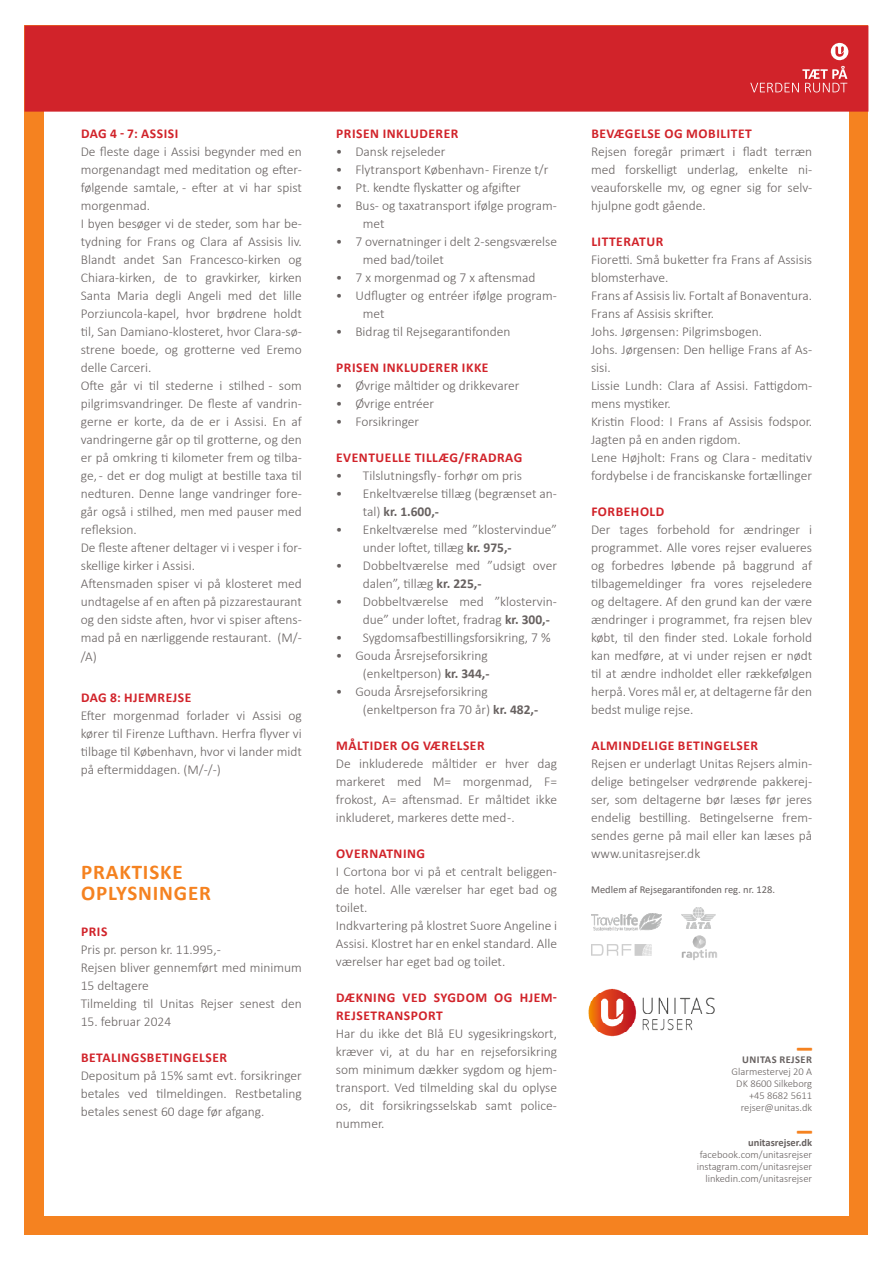
<style>
.page{position:relative;width:893px;height:1263px;background:#fff}
.page>*{position:absolute;margin:0;border:0;box-sizing:border-box;transform-origin:0 0}
.t1{font:700 30px "Calibri";color:#f58220}
.Brødtekst{font:700 21px "Calibri";letter-spacing:.04em;color:#f58220}
.Brødtekst-2{font:300 13.5px/18px "Calibri";color:#676160}
.Brødtekst-3{font:700 13.5px/18px "Calibri";letter-spacing:.04em;color:#d1232a}
.t2{font:300 10.5px "Calibri";color:#676160}
.t3{font:10.5px "Calibri";color:#676160}
.t4{font:700 10.5px "Calibri";color:#676160}
.t5{font:700 10.5px "Calibri";letter-spacing:.04em;color:#676160}
.s1{font-weight:700}
</style>
<div class="page">
<div style="left:25px;top:26px;width:843px;height:1208px;background:#f58220"></div>
<div style="left:44px;top:33px;width:804px;height:1183px;background:#fff"></div>
<div style="left:25px;top:26px;width:843px;height:86px;background:#d1232a"></div>
<svg style="left:750px;top:42px;width:99px;height:50px"></svg>
<img style="left:588px;top:989px;width:127px;height:48px">
<img style="left:591px;top:945px;width:61px;height:10px">
<img style="left:682px;top:907px;width:33px;height:22px">
<img style="left:682px;top:935px;width:35px;height:25px">
<img style="left:591px;top:913px;width:70px;height:17px">
<p class="Brødtekst-3" style="left:81px;top:124px;width:99px">DAG 4 - 7: ASSISI</p>
<p class="Brødtekst-2" style="left:81px;top:142px;width:223px;text-align:justify">De fleste dage i Assisi begynder med en morgenandagt med meditation og efter&shy;følgende samtale, - efter at vi har spist morgenmad.</p>
<p class="Brødtekst-2" style="left:81px;top:214px;width:223px;text-align:justify">I byen besøger vi de steder, som har be&shy;tydning for Frans og Clara af Assisis liv.<br>Blandt andet San Francesco-kirken og Chiara-kirken, de to gravkirker, kirken Santa Maria degli Angeli med det lille Porziuncola-kapel, hvor brødrene holdt til, San Damiano-klosteret, hvor Clara-sø&shy;strene boede, og grotterne ved Eremo delle Carceri.</p>
<p class="Brødtekst-2" style="left:81px;top:376px;width:223px;text-align:justify">Ofte går vi til stederne i stilhed - som pilgrimsvandringer. De fleste af vandrin&shy;gerne er korte, da de er i Assisi. En af vandringerne går op til grotterne, og den er på omkring ti kilometer frem og tilba&shy;ge, - det er dog muligt at bestille taxa til nedturen. Denne lange vandringer fore&shy;går også i stilhed, men med pauser med refleksion.</p>
<p class="Brødtekst-2" style="left:81px;top:538px;width:223px">De fleste aftener deltager vi i vesper i for&shy;skellige kirker i Assisi.</p>
<p class="Brødtekst-2" style="left:81px;top:574px;width:223px;text-align:justify">Aftensmaden spiser vi på klosteret med undtagelse af en aften på pizzarestaurant og den sidste aften, hvor vi spiser aftens&shy;mad på en nærliggende restaurant. (M/-</p>
<p class="Brødtekst-2" style="left:81px;top:648px;width:18px">/A)</p>
<p class="Brødtekst-3" style="left:81px;top:688px;width:112px">DAG 8: HJEMREJSE</p>
<p class="Brødtekst-2" style="left:81px;top:706px;width:223px;text-align:justify">Efter morgenmad forlader vi Assisi og kører til Firenze Lufthavn. Herfra flyver vi tilbage til København, hvor vi lander midt på eftermiddagen. (M/-/-)</p>
<p class="Brødtekst" style="left:81px;top:857px;width:103px">PRAKTISKE</p>
<p class="Brødtekst" style="left:81px;top:878px;width:131px">OPLYSNINGER</p>
<p class="Brødtekst-3" style="left:81px;top:922px;width:28px">PRIS</p>
<p class="Brødtekst-2" style="left:81px;top:941px;width:142px">Pris pr. person kr. 11.995,-</p>
<p class="Brødtekst-2" style="left:81px;top:959px;width:223px">Rejsen bliver gennemført med minimum<br>15 deltagere</p>
<p class="Brødtekst-2" style="left:81px;top:995px;width:223px">Tilmelding til Unitas Rejser senest den</p>
<p class="Brødtekst-2" style="left:81px;top:1013px;width:92px">15. februar 2024</p>
<p class="Brødtekst-3" style="left:81px;top:1048px;width:147px">BETALINGSBETINGELSER</p>
<p class="Brødtekst-2" style="left:81px;top:1067px;width:223px;text-align:justify">Depositum på 15% samt evt. forsikringer betales ved tilmeldingen. Restbetaling betales senest 60 dage før afgang.</p>
<p class="Brødtekst-3" style="left:336px;top:124px;width:124px">PRISEN INKLUDERER</p>
<p class="Brødtekst-2" style="left:336px;top:142px;width:111px">• Dansk rejseleder</p>
<p class="Brødtekst-2" style="left:336px;top:160px;width:214px">• Flytransport København - Firenze t/r</p>
<p class="Brødtekst-2" style="left:336px;top:178px;width:186px">• Pt. kendte flyskatter og afgifter</p>
<p class="Brødtekst-2" style="left:363px;top:196px;width:196px;text-indent:-27px">• Bus- og taxatransport ifølge program&shy;met</p>
<p class="Brødtekst-2" style="left:363px;top:232px;width:196px;text-indent:-27px">• 7 overnatninger i delt 2-sengsværelse med bad/toilet</p>
<p class="Brødtekst-2" style="left:336px;top:268px;width:201px">• 7 x morgenmad og 7 x aftensmad</p>
<p class="Brødtekst-2" style="left:363px;top:286px;width:196px;text-indent:-27px">• Udflugter og entréer ifølge program&shy;met</p>
<p class="Brødtekst-2" style="left:336px;top:322px;width:176px">• Bidrag til Rejsegarantifonden</p>
<p class="Brødtekst-3" style="left:336px;top:358px;width:154px">PRISEN INKLUDERER IKKE</p>
<p class="Brødtekst-2" style="left:336px;top:376px;width:185px">• Øvrige måltider og drikkevarer</p>
<p class="Brødtekst-2" style="left:336px;top:394px;width:100px">• Øvrige entréer</p>
<p class="Brødtekst-2" style="left:336px;top:412px;width:85px">• Forsikringer</p>
<p class="Brødtekst-3" style="left:336px;top:448px;width:188px">EVENTUELLE TILLÆG/FRADRAG</p>
<p class="Brødtekst-2" style="left:336px;top:466px;width:188px">• Tilslutningsfly - forhør om pris</p>
<p class="Brødtekst-2" style="left:363px;top:484px;width:196px;text-indent:-27px">• Enkeltværelse tillæg (begrænset an&shy;tal) <span class="s1">kr. 1.600,-</span></p>
<p class="Brødtekst-2" style="left:363px;top:520px;width:196px;text-indent:-27px">• Enkeltværelse med ”klostervindue” under loftet, tillæg <span class="s1">kr. 975,-</span></p>
<p class="Brødtekst-2" style="left:363px;top:556px;width:196px;text-indent:-27px">• Dobbeltværelse med ”udsigt over dalen”, tillæg <span class="s1">kr. 225,-</span></p>
<p class="Brødtekst-2" style="left:363px;top:592px;width:196px;text-indent:-27px">• Dobbeltværelse med ”klostervin&shy;due” under loftet, fradrag <span class="s1">kr. 300,-</span></p>
<p class="Brødtekst-2" style="left:336px;top:628px;width:216px">• Sygdomsafbestillingsforsikring, 7 %</p>
<p class="Brødtekst-2" style="left:336px;top:646px;width:155px;text-align:right">• Gouda Årsrejseforsikring (enkeltperson) <span class="s1">kr. 344,-</span></p>
<p class="Brødtekst-2" style="left:363px;top:682px;width:177px;text-indent:-27px">• Gouda Årsrejseforsikring (enkeltperson fra 70 år) <span class="s1">kr. 482,-</span></p>
<p class="Brødtekst-3" style="left:336px;top:736px;width:150px">MÅLTIDER OG VÆRELSER</p>
<p class="Brødtekst-2" style="left:336px;top:754px;width:223px;text-align:justify">De inkluderede måltider er hver dag markeret med M= morgenmad, F= frokost, A= aftensmad. Er måltidet ikke inkluderet, markeres dette med -.</p>
<p class="Brødtekst-3" style="left:336px;top:844px;width:91px">OVERNATNING</p>
<p class="Brødtekst-2" style="left:336px;top:862px;width:223px;text-align:justify">I Cortona bor vi på et centralt beliggen&shy;de hotel. Alle værelser har eget bad og toilet.</p>
<p class="Brødtekst-2" style="left:336px;top:916px;width:223px;text-align:justify">Indkvartering på klostret Suore Angeline i Assisi. Klostret har en enkel standard. Alle værelser har eget bad og toilet.</p>
<p class="Brødtekst-3" style="left:336px;top:988px;width:222px">DÆKNING VED SYGDOM OG HJEM-<br>REJSETRANSPORT</p>
<p class="Brødtekst-2" style="left:336px;top:1024px;width:223px;text-align:justify">Har du ikke det Blå EU sygesikringskort, kræver vi, at du har en rejseforsikring som minimum dækker sygdom og hjem&shy;transport. Ved tilmelding skal du oplyse os, dit forsikringsselskab samt police&shy;nummer.</p>
<p class="Brødtekst-3" style="left:591px;top:124px;width:162px">BEVÆGELSE OG MOBILITET</p>
<p class="Brødtekst-2" style="left:591px;top:142px;width:223px;text-align:justify">Rejsen foregår primært i fladt terræn med forskelligt underlag, enkelte ni&shy;veauforskelle mv, og egner sig for selv&shy;hjulpne godt gående.</p>
<p class="Brødtekst-3" style="left:591px;top:232px;width:73px">LITTERATUR</p>
<p class="Brødtekst-2" style="left:591px;top:250px;width:223px">Fioretti. Små buketter fra Frans af Assisis blomsterhave.</p>
<p class="Brødtekst-2" style="left:591px;top:286px;width:223px">Frans af Assisis liv. Fortalt af Bonaventura.</p>
<p class="Brødtekst-2" style="left:591px;top:304px;width:125px">Frans af Assisis skrifter.</p>
<p class="Brødtekst-2" style="left:591px;top:322px;width:172px">Johs. Jørgensen: Pilgrimsbogen.</p>
<p class="Brødtekst-2" style="left:591px;top:340px;width:223px">Johs. Jørgensen: Den hellige Frans af As&shy;sisi.</p>
<p class="Brødtekst-2" style="left:591px;top:376px;width:223px">Lissie Lundh: Clara af Assisi. Fattigdom&shy;mens mystiker.</p>
<p class="Brødtekst-2" style="left:591px;top:412px;width:223px">Kristin Flood: I Frans af Assisis fodspor.<br>Jagten på en anden rigdom.</p>
<p class="Brødtekst-2" style="left:591px;top:448px;width:223px">Lene Højholt: Frans og Clara - meditativ fordybelse i de franciskanske fortællinger</p>
<p class="Brødtekst-3" style="left:591px;top:502px;width:75px">FORBEHOLD</p>
<p class="Brødtekst-2" style="left:591px;top:520px;width:223px;text-align:justify">Der tages forbehold for ændringer i programmet. Alle vores rejser evalueres og forbedres løbende på baggrund af tilbagemeldinger fra vores rejseledere og deltagere. Af den grund kan der være ændringer i programmet, fra rejsen blev købt, til den finder sted. Lokale forhold kan medføre, at vi under rejsen er nødt til at ændre indholdet eller rækkefølgen herpå. Vores mål er, at deltagerne får den bedst mulige rejse.</p>
<p class="Brødtekst-3" style="left:591px;top:736px;width:168px">ALMINDELIGE BETINGELSER</p>
<p class="Brødtekst-2" style="left:591px;top:754px;width:223px;text-align:justify">Rejsen er underlagt Unitas Rejsers almin&shy;delige betingelser vedrørende pakkerej&shy;ser, som deltagerne bør læses før jeres endelig bestilling. Betingelserne frem&shy;sendes gerne på mail eller kan læses på www.unitasrejser.dk</p>
<p class="t3" style="left:591px;top:883px;width:185px">Medlem af Rejsegarantifonden reg. nr. 128.</p>
<p class="t1" style="left:797px;top:1014px;width:16px">_</p>
<p class="t5" style="left:742px;top:1052px;width:71px">UNITAS REJSER</p>
<p class="t2" style="left:732px;top:1065px;width:82px">Glarmestervej 20 A</p>
<p class="t2" style="left:736px;top:1077px;width:77px">DK 8600 Silkeborg</p>
<p class="t2" style="left:749px;top:1089px;width:65px">+45 8682 5611</p>
<p class="t2" style="left:741px;top:1101px;width:73px">rejser@unitas.dk</p>
<p class="t1" style="left:797px;top:1096px;width:16px">_</p>
<p class="t4" style="left:748px;top:1135px;width:66px">unitasrejser.dk</p>
<p class="t2" style="left:700px;top:1147px;width:114px">facebook.com/unitasrejser</p>
<p class="t2" style="left:697px;top:1159px;width:117px">instagram.com/unitasrejser</p>
<p class="t2" style="left:705px;top:1171px;width:108px">linkedin.com/unitasrejser</p>
</div>
